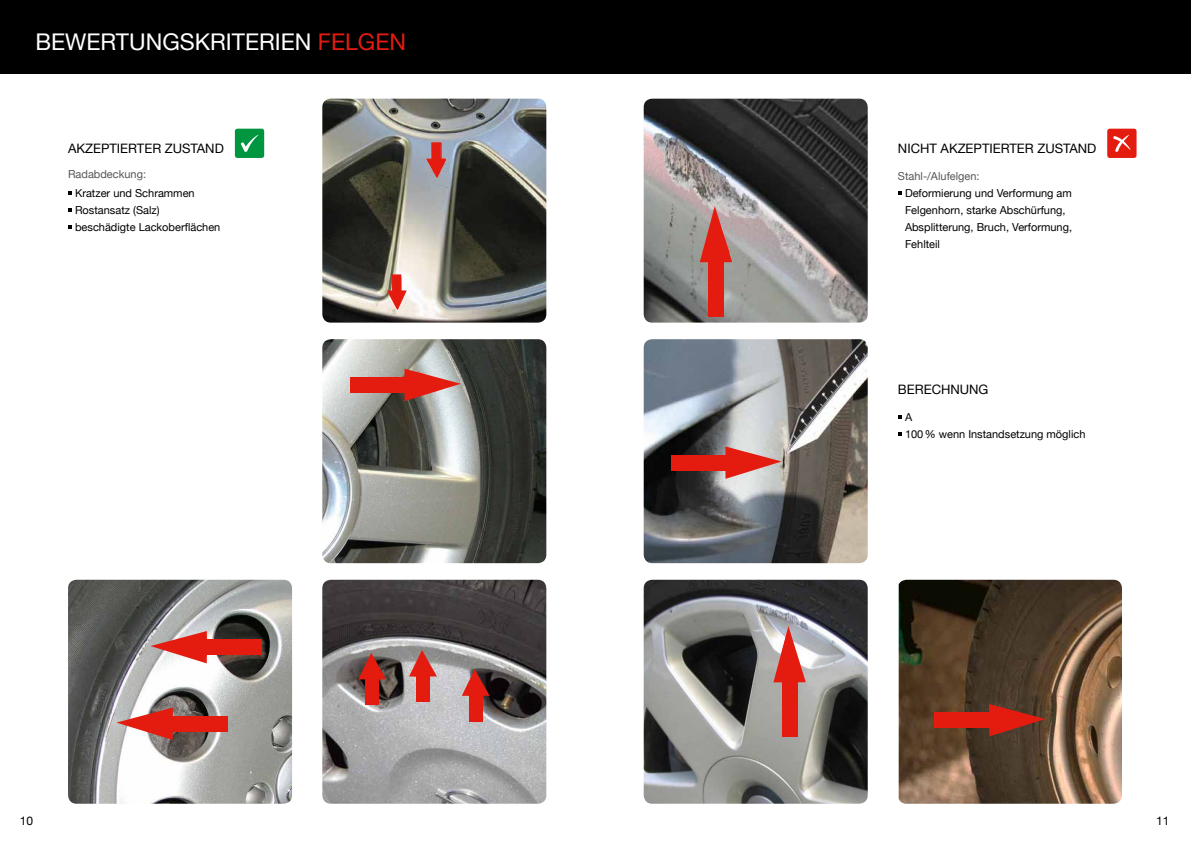
<style>
.page{position:relative;width:1191px;height:842px;background:#fff}
.page>*{position:absolute;margin:0;border:0;box-sizing:border-box;transform-origin:0 0}
.t1{font:23px "Helvetica Neue";color:#fff}
.t2{font:13px "Helvetica Neue";color:#000}
.t3{font:12px "Helvetica Neue";color:#000}
.t4{font:11px/17px "Helvetica Neue";color:#000}
.t5{font:11px "Helvetica Neue";color:#565656}
.s1{color:#e41c0f}
</style>
<div class="page">
<div style="left:0;top:0;width:1191px;height:73px;background:#000"></div>
<img style="left:898px;top:580px;width:224px;height:224px">
<svg style="left:989px;top:704px;width:56px;height:32px;background:#942d1e"></svg>
<div style="left:934px;top:713px;width:63px;height:15px;background:#e41c0f"></div>
<img style="left:322px;top:580px;width:224px;height:224px">
<svg style="left:898px;top:415px;width:4px;height:4px"></svg>
<svg style="left:898px;top:432px;width:4px;height:4px"></svg>
<img style="left:322px;top:339px;width:224px;height:224px">
<svg style="left:404px;top:369px;width:57px;height:32px;background:#ce746e"></svg>
<div style="left:350px;top:377px;width:63px;height:15px;background:#e41c0f"></div>
<img style="left:643px;top:339px;width:224px;height:224px">
<svg style="left:725px;top:446px;width:56px;height:33px;background:#d97e78"></svg>
<div style="left:670px;top:455px;width:63px;height:15px;background:#e41c0f"></div>
<img style="left:643px;top:580px;width:224px;height:224px">
<svg style="left:773px;top:626px;width:33px;height:56px"></svg>
<div style="left:782px;top:674px;width:15px;height:63px;background:#e41c0f"></div>
<img style="left:68px;top:580px;width:224px;height:224px">
<svg style="left:150px;top:631px;width:57px;height:32px;background:#d77b75"></svg>
<div style="left:199px;top:640px;width:62px;height:15px;background:#e41c0f"></div>
<svg style="left:116px;top:707px;width:57px;height:33px"></svg>
<div style="left:165px;top:716px;width:62px;height:15px;background:#e41c0f"></div>
<img style="left:322px;top:99px;width:224px;height:224px">
<svg style="left:426px;top:158px;width:20px;height:20px"></svg>
<div style="left:431px;top:142px;width:10px;height:19px;background:#e41c0f"></div>
<svg style="left:387px;top:290px;width:20px;height:20px"></svg>
<div style="left:392px;top:274px;width:9px;height:19px;background:#e41c0f"></div>
<svg style="left:68px;top:191px;width:4px;height:4px"></svg>
<svg style="left:68px;top:208px;width:4px;height:4px"></svg>
<svg style="left:68px;top:225px;width:4px;height:4px"></svg>
<div style="left:235px;top:129px;width:29px;height:29px;background:#00963f;border-radius:3px"></div>
<svg style="left:241px;top:135px;width:17px;height:17px"></svg>
<img style="left:643px;top:99px;width:224px;height:224px">
<svg style="left:700px;top:206px;width:32px;height:56px;background:#c96760"></svg>
<div style="left:708px;top:254px;width:15px;height:63px;background:#e41c0f"></div>
<svg style="left:898px;top:191px;width:4px;height:4px"></svg>
<div style="left:1107px;top:129px;width:29px;height:29px;background:#e41c0f;border-radius:3px"></div>
<svg style="left:1113px;top:135px;width:17px;height:17px"></svg>
<svg style="left:462px;top:669px;width:27px;height:27px"></svg>
<div style="left:469px;top:692px;width:13px;height:29px;background:#e41c0f"></div>
<svg style="left:409px;top:650px;width:28px;height:26px"></svg>
<div style="left:416px;top:673px;width:13px;height:29px;background:#e41c0f"></div>
<svg style="left:358px;top:653px;width:28px;height:26px"></svg>
<div style="left:366px;top:675px;width:13px;height:30px;background:#e41c0f"></div>
<h1 class="t1" style="left:35px;top:25px;width:372px">BEWERTUNGSKRITERIEN <span class="s1">FELGEN</span></h1>
<p class="t2" style="left:68px;top:139px;width:157px">AKZEPTIERTER ZUSTAND</p>
<p class="t5" style="left:68px;top:166px;width:80px">Radabdeckung:</p>
<p class="t4" style="left:75px;top:185px;width:147px">Kratzer und Schrammen<br>Rostansatz (Salz) beschädigte Lackoberflächen</p>
<p class="t2" style="left:898px;top:139px;width:200px">NICHT AKZEPTIERTER ZUSTAND</p>
<p class="t5" style="left:898px;top:168px;width:83px">Stahl-/Alufelgen:</p>
<p class="t4" style="left:905px;top:185px;width:169px">Deformierung und Verformung am<br>Felgenhorn, starke Abschürfung,<br>Absplitterung, Bruch, Verformung,<br>Fehlteil</p>
<p class="t2" style="left:898px;top:380px;width:92px">BERECHNUNG</p>
<p class="t4" style="left:905px;top:409px;width:182px">A<br>100% wenn Instandsetzung möglich</p>
<p class="t3" style="left:20px;top:812px;width:15px">10</p>
<p class="t3" style="left:1156px;top:812px;width:15px">11</p>
</div>
